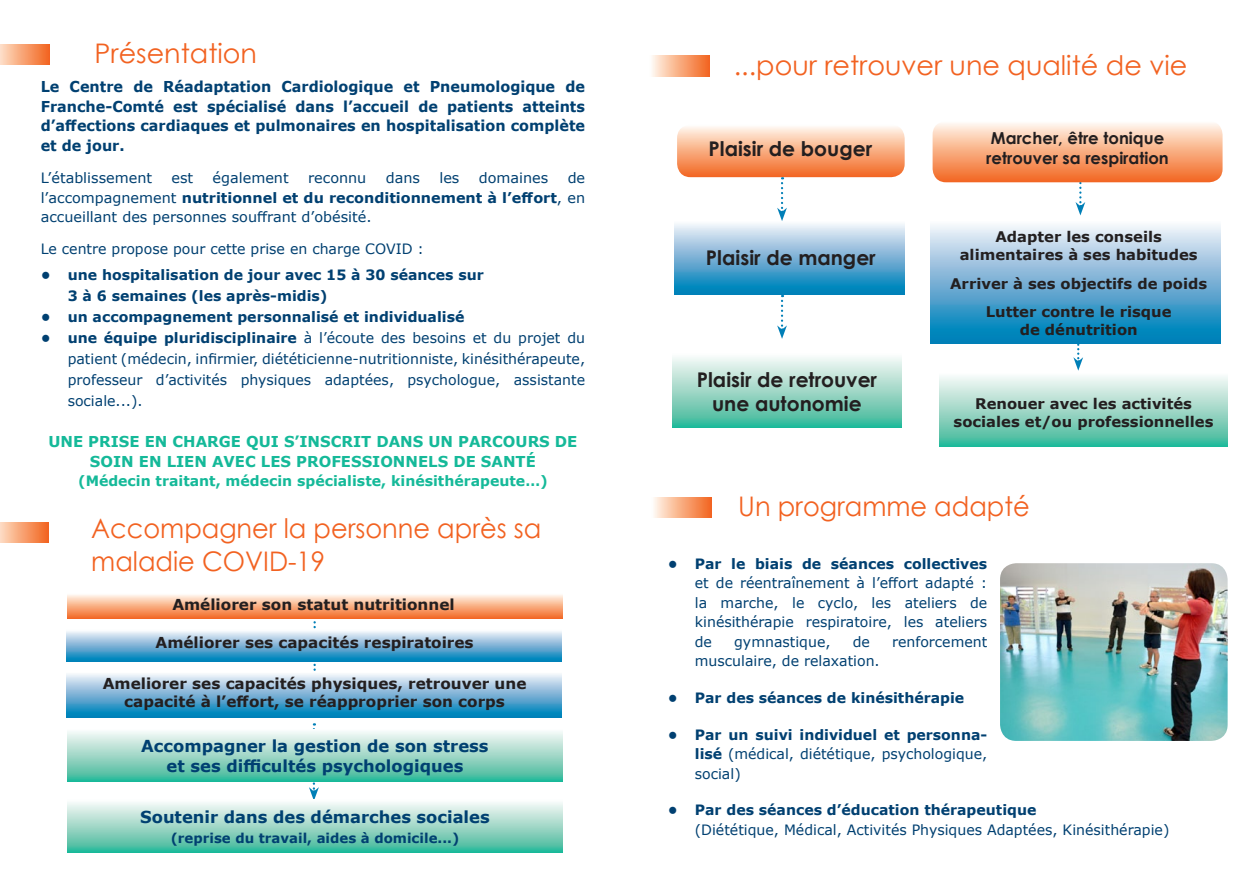
<style>
.page{position:relative;width:1259px;height:893px;background:#fff}
.page>*{position:absolute;margin:0;border:0;box-sizing:border-box;transform-origin:0 0}
.t1{font:27px/32.4px "Century Gothic";color:#f26221;scale:.95 1}
.t2{font:27px "Century Gothic";color:#f26221}
.t3{font:700 20.25px/24.3px "Century Gothic";color:#231f20;text-align:center}
.t4{font:700 16.5px/19.5px "Verdana";color:#004071;text-align:center}
.t5{font:700 16.5px/19.8px "Century Gothic";color:#231f20}
.t6{font:700 15.15px/18px "Verdana";color:#231f20;text-align:center}
.t7{font:700 15px/19.5px "Verdana";color:#004071;text-align:justify;scale:.96 1}
.t8{font:700 15px/19.5px "Verdana";color:#15b999;text-align:center}
.t9{font:700 14.7px/18px "Verdana";color:#231f20;text-align:center}
.t10{font:14.25px/19.5px "Verdana";color:#004071;text-align:justify}
.t11{font:700 14.25px/21px "Verdana";color:#004071}
.t12{font:700 14.25px "Verdana";color:#15b999}
.t13{font:700 13.5px "Verdana";color:#004071}
.s1{font-weight:700}
</style>
<div class="page">
<div style="left:0;top:44px;width:49px;height:21px;background:linear-gradient(to right,#fddec4,#f2651f)"></div>
<div style="left:650px;top:56px;width:59px;height:21px;background:linear-gradient(to right,#fff9ef,#f2651d)"></div>
<div style="left:0;top:522px;width:48px;height:21px;background:linear-gradient(to right,#fddbc0,#f26723)"></div>
<svg style="left:309px;top:723px;width:10px;height:76px"></svg>
<svg style="left:313px;top:621px;width:3px;height:50px"></svg>
<div style="left:67px;top:593px;width:495px;height:26px;background:linear-gradient(to bottom,#fffdf3,#f36c27)"></div>
<div style="left:66px;top:630px;width:495px;height:32px;background:linear-gradient(to bottom,#fcf1f9,#007db8)"></div>
<div style="left:66px;top:672px;width:495px;height:46px;background:linear-gradient(to bottom,#fef2fa,#007bb6)"></div>
<svg style="left:67px;top:729px;width:495px;height:52px"></svg>
<svg style="left:67px;top:802px;width:495px;height:50px"></svg>
<svg style="left:672px;top:357px;width:230px;height:70px"></svg>
<div style="left:675px;top:221px;width:229px;height:74px;background:linear-gradient(to bottom,#fdf2fa,#0079b5)"></div>
<svg style="left:677px;top:127px;width:227px;height:94px"></svg>
<svg style="left:1073px;top:343px;width:10px;height:28px"></svg>
<svg style="left:777px;top:295px;width:10px;height:44px"></svg>
<svg style="left:939px;top:376px;width:288px;height:71px"></svg>
<svg style="left:932px;top:123px;width:290px;height:92px"></svg>
<div style="left:930px;top:221px;width:290px;height:122px;background:linear-gradient(to bottom,#fdf2fa,#0078b5)"></div>
<img style="left:1000px;top:563px;width:227px;height:178px">
<div style="left:652px;top:497px;width:59px;height:21px;background:linear-gradient(to right,#fff9ef,#f2651d)"></div>
<p class="t2" style="left:95px;top:35px;width:164px">Présentation</p>
<p class="t7" style="left:41px;top:77px;width:568px">Le Centre de Réadaptation Cardiologique et Pneumologique de Franche-Comté est spécialisé dans l’accueil de patients atteints d’affections cardiaques et pulmonaires en hospitalisation complète et de jour.</p>
<p class="t10" style="left:41px;top:168px;width:113px">L’établissement</p>
<p class="t10" style="left:171px;top:168px;width:23px">est</p>
<p class="t10" style="left:213px;top:168px;width:78px">également</p>
<p class="t10" style="left:308px;top:168px;width:60px">reconnu</p>
<p class="t10" style="left:386px;top:168px;width:36px">dans</p>
<p class="t10" style="left:439px;top:168px;width:22px">les</p>
<p class="t10" style="left:479px;top:168px;width:71px">domaines</p>
<p class="t10" style="left:41px;top:168px;width:546px;text-indent:527px">de l’accompagnement <span class="s1">nutritionnel et du reconditionnement à l’effort</span>, en accueillant des personnes souffrant d’obésité.</p>
<p class="t10" style="left:41px;top:239px;width:385px">Le centre propose pour cette prise en charge COVID :</p>
<p class="t11" style="left:68px;top:264px;width:418px;text-indent:-27px">• une hospitalisation de jour avec 15 à 30 séances sur<br>3 à 6 semaines (les après-midis)</p>
<p class="t11" style="left:41px;top:306px;width:425px">• un accompagnement personnalisé et individualisé</p>
<p class="t10" style="left:68px;top:327px;width:519px;line-height:21px;text-indent:-27px"><span class="s1">• une équipe pluridisciplinaire</span> à l’écoute des besoins et du projet du patient (médecin, infirmier, diététicienne-nutritionniste, kinésithérapeute, professeur d’activités physiques adaptées, psychologue, assistante sociale...).</p>
<p class="t8" style="left:48px;top:432px;width:530px">UNE PRISE EN CHARGE QUI S’INSCRIT DANS UN PARCOURS DE<br>SOIN EN LIEN AVEC LES PROFESSIONNELS DE SANTÉ</p>
<p class="t12" style="left:78px;top:471px;width:471px">(Médecin traitant, médecin spécialiste, kinésithérapeute…)</p>
<p class="t1" style="left:91px;top:512px;width:475px">Accompagner la personne après sa maladie COVID-19</p>
<p class="t6" style="left:172px;top:595px;width:284px">Améliorer son statut nutritionnel</p>
<p class="t6" style="left:156px;top:633px;width:320px">Améliorer ses capacités respiratoires</p>
<p class="t6" style="left:103px;top:674px;width:425px">Ameliorer ses capacités physiques, retrouver une capacité à l’effort, se réapproprier son corps</p>
<p class="t4" style="left:141px;top:736px;width:349px">Accompagner la gestion de son stress et ses difficultés psychologiques</p>
<p class="t4" style="left:140px;top:807px;width:351px">Soutenir dans des démarches sociales</p>
<p class="t13" style="left:171px;top:828px;width:290px">(reprise du travail, aides à domicile...)</p>
<p class="t2" style="left:734px;top:47px;width:455px">...pour retrouver une qualité de vie</p>
<p class="t3" style="left:708px;top:136px;width:165px">Plaisir de bouger</p>
<p class="t3" style="left:706px;top:245px;width:171px">Plaisir de manger</p>
<p class="t3" style="left:697px;top:367px;width:182px">Plaisir de retrouver une autonomie</p>
<p class="t5" style="left:986px;top:127px;width:184px">Marcher, être tonique retrouver sa respiration</p>
<p class="t9" style="left:959px;top:227px;width:239px">Adapter les conseils alimentaires à ses habitudes</p>
<p class="t9" style="left:950px;top:274px;width:258px">Arriver à ses objectifs de poids</p>
<p class="t9" style="left:986px;top:303px;width:187px">Lutter contre le risque de dénutrition</p>
<p class="t9" style="left:953px;top:394px;width:261px">Renouer avec les activités sociales et/ou professionnelles</p>
<p class="t1" style="left:738px;top:489px;width:308px">Un programme adapté</p>
<p class="t10" style="left:695px;top:554px;width:294px;text-indent:-27px"><span class="s1">• Par le biais de séances collectives </span>et de réentraînement à l’effort adapté : la marche, le cyclo, les ateliers de kinésithérapie respiratoire, les ateliers de</p>
<p class="t10" style="left:734px;top:632px;width:98px">gymnastique,</p>
<p class="t10" style="left:852px;top:632px;width:19px">de</p>
<p class="t10" style="left:892px;top:632px;width:97px">renforcement</p>
<p class="t10" style="left:695px;top:651px;width:186px">musculaire, de relaxation.</p>
<p class="t11" style="left:668px;top:687px;width:298px">• Par des séances de kinésithérapie</p>
<p class="t10" style="left:695px;top:724px;width:294px;text-indent:-27px"><span class="s1">• Par un suivi individuel et personna&shy;lisé</span> (médical, diététique, psychologique, social)</p>
<p class="t10" style="left:695px;top:800px;width:476px;text-indent:-27px"><span class="s1">• Par des séances d’éducation thérapeutique<br></span>(Diététique, Médical, Activités Physiques Adaptées, Kinésithérapie)</p>
</div>
